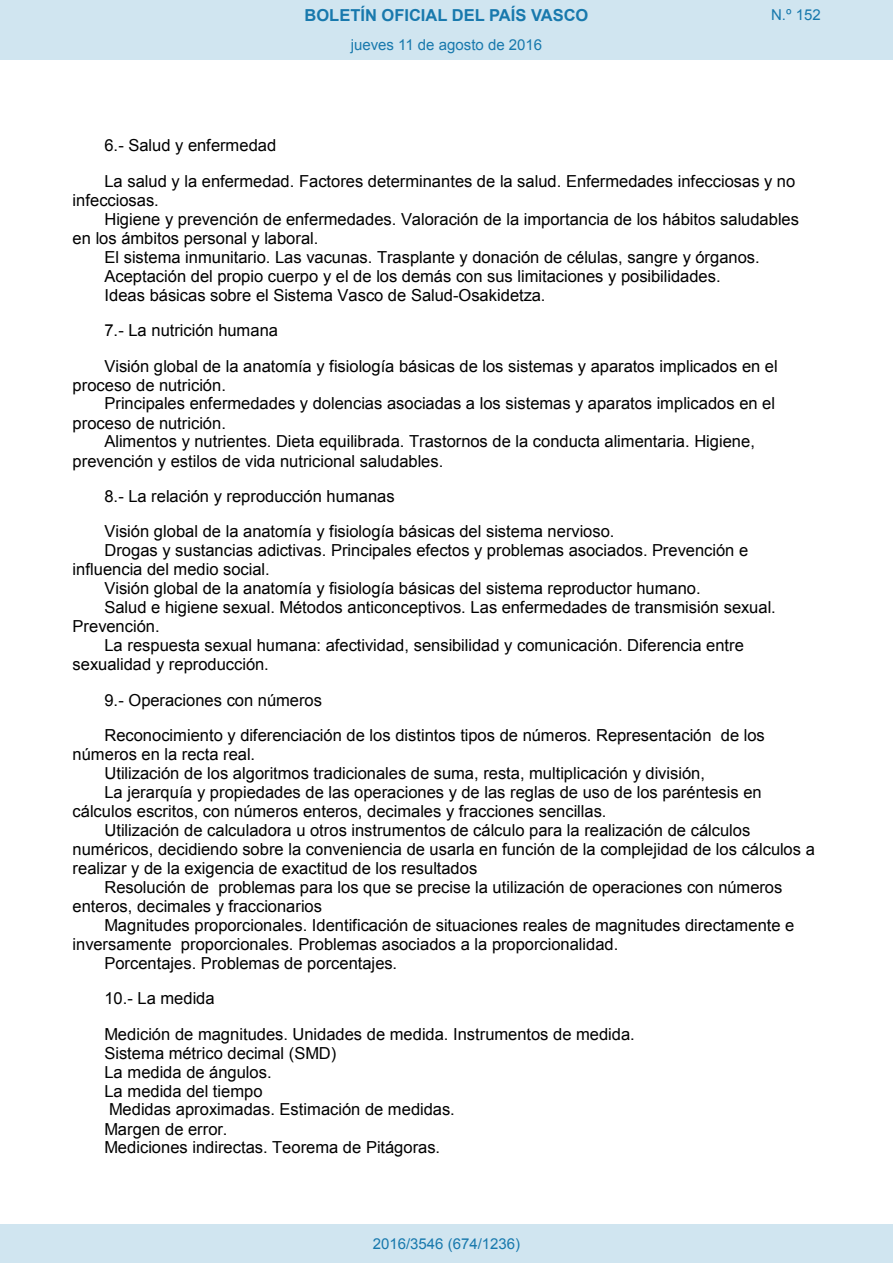
<style>
.page{position:relative;width:893px;height:1263px;background:#fff}
.page>*{position:absolute;margin:0;border:0;box-sizing:border-box;transform-origin:0 0}
.t1{font:16.5px/18.9px "Arial";color:#000}
.t2{font:700 16.5px "Arial";color:#1879ad}
.Paginacion_Centro{font:15px "Arial";color:#1879ad}
</style>
<div class="page">
<div style="left:0;top:0;width:893px;height:60px;background:#d0e5f0"></div>
<div style="left:0;top:1225px;width:893px;height:38px;background:#d0e5f0"></div>
<p class="t2" style="left:305px;top:4px;width:285px">BOLETÍN OFICIAL DEL PAÍS VASCO</p>
<p class="Paginacion_Centro" style="left:771px;top:5px;width:51px">N.º 152</p>
<p class="Paginacion_Centro" style="left:351px;top:35px;width:193px">jueves 11 de agosto de 2016</p>
<p class="t1" style="left:104px;top:128px;width:692px;line-height:35.4px">6.- Salud y enfermedad<br>La salud y la enfermedad. Factores determinantes de la salud. Enfermedades infecciosas y no</p>
<p class="t1" style="left:73px;top:191px;width:88px">infecciosas.</p>
<p class="t1" style="left:104px;top:210px;width:696px">Higiene y prevención de enfermedades. Valoración de la importancia de los hábitos saludables</p>
<p class="t1" style="left:73px;top:229px;width:247px">en los ámbitos personal y laboral.</p>
<p class="t1" style="left:104px;top:248px;width:657px">El sistema inmunitario. Las vacunas. Trasplante y donación de células, sangre y órganos.</p>
<p class="t1" style="left:104px;top:267px;width:618px">Aceptación del propio cuerpo y el de los demás con sus limitaciones y posibilidades.</p>
<p class="t1" style="left:104px;top:285px;width:443px">Ideas básicas sobre el Sistema Vasco de Salud-Osakidetza.</p>
<p class="t1" style="left:104px;top:313px;width:675px;line-height:35.7px">7.- La nutrición humana<br>Visión global de la anatomía y fisiología básicas de los sistemas y aparatos implicados en el</p>
<p class="t1" style="left:73px;top:375px;width:155px">proceso de nutrición.</p>
<p class="t1" style="left:104px;top:394px;width:672px">Principales enfermedades y dolencias asociadas a los sistemas y aparatos implicados en el</p>
<p class="t1" style="left:73px;top:413px;width:155px">proceso de nutrición.</p>
<p class="t1" style="left:104px;top:432px;width:652px">Alimentos y nutrientes. Dieta equilibrada. Trastornos de la conducta alimentaria. Higiene,</p>
<p class="t1" style="left:73px;top:451px;width:372px">prevención y estilos de vida nutricional saludables.</p>
<p class="t1" style="left:104px;top:479px;width:511px;line-height:35.4px">8.- La relación y reproducción humanas<br>Visión global de la anatomía y fisiología básicas del sistema nervioso.</p>
<p class="t1" style="left:104px;top:541px;width:645px">Drogas y sustancias adictivas. Principales efectos y problemas asociados. Prevención e</p>
<p class="t1" style="left:73px;top:560px;width:199px">influencia del medio social.</p>
<p class="t1" style="left:104px;top:579px;width:598px">Visión global de la anatomía y fisiología básicas del sistema reproductor humano.</p>
<p class="t1" style="left:104px;top:598px;width:673px">Salud e higiene sexual. Métodos anticonceptivos. Las enfermedades de transmisión sexual.</p>
<p class="t1" style="left:73px;top:617px;width:89px">Prevención.</p>
<p class="t1" style="left:104px;top:636px;width:641px">La respuesta sexual humana: afectividad, sensibilidad y comunicación. Diferencia entre</p>
<p class="t1" style="left:73px;top:655px;width:198px">sexualidad y reproducción.</p>
<p class="t1" style="left:104px;top:682px;width:662px;line-height:35.4px">9.- Operaciones con números<br>Reconocimiento y diferenciación de los distintos tipos de números. Representación de los</p>
<p class="t1" style="left:73px;top:745px;width:184px">números en la recta real.</p>
<p class="t1" style="left:104px;top:764px;width:602px">Utilización de los algoritmos tradicionales de suma, resta, multiplicación y división,</p>
<p class="t1" style="left:104px;top:783px;width:659px">La jerarquía y propiedades de las operaciones y de las reglas de uso de los paréntesis en</p>
<p class="t1" style="left:73px;top:802px;width:535px">cálculos escritos, con números enteros, decimales y fracciones sencillas.</p>
<p class="t1" style="left:104px;top:821px;width:647px">Utilización de calculadora u otros instrumentos de cálculo para la realización de cálculos</p>
<p class="t1" style="left:73px;top:840px;width:744px">numéricos, decidiendo sobre la conveniencia de usarla en función de la complejidad de los cálculos a</p>
<p class="t1" style="left:73px;top:859px;width:406px">realizar y de la exigencia de exactitud de los resultados</p>
<p class="t1" style="left:104px;top:878px;width:679px">Resolución de problemas para los que se precise la utilización de operaciones con números</p>
<p class="t1" style="left:73px;top:897px;width:251px">enteros, decimales y fraccionarios</p>
<p class="t1" style="left:104px;top:916px;width:691px">Magnitudes proporcionales. Identificación de situaciones reales de magnitudes directamente e</p>
<p class="t1" style="left:73px;top:935px;width:547px">inversamente proporcionales. Problemas asociados a la proporcionalidad.</p>
<p class="t1" style="left:104px;top:954px;width:294px">Porcentajes. Problemas de porcentajes.</p>
<p class="t1" style="left:104px;top:981px;width:532px;line-height:35.4px">10.- La medida<br>Medición de magnitudes. Unidades de medida. Instrumentos de medida.</p>
<p class="t1" style="left:104px;top:1043px;width:352px">Sistema métrico decimal (SMD)<br>La medida de ángulos.<br>La medida del tiempo<br>Medidas aproximadas. Estimación de medidas.<br>Margen de error.<br>Mediciones indirectas. Teorema de Pitágoras.</p>
<p class="Paginacion_Centro" style="left:373px;top:1234px;width:149px">2016/3546 (674/1236)</p>
</div>
